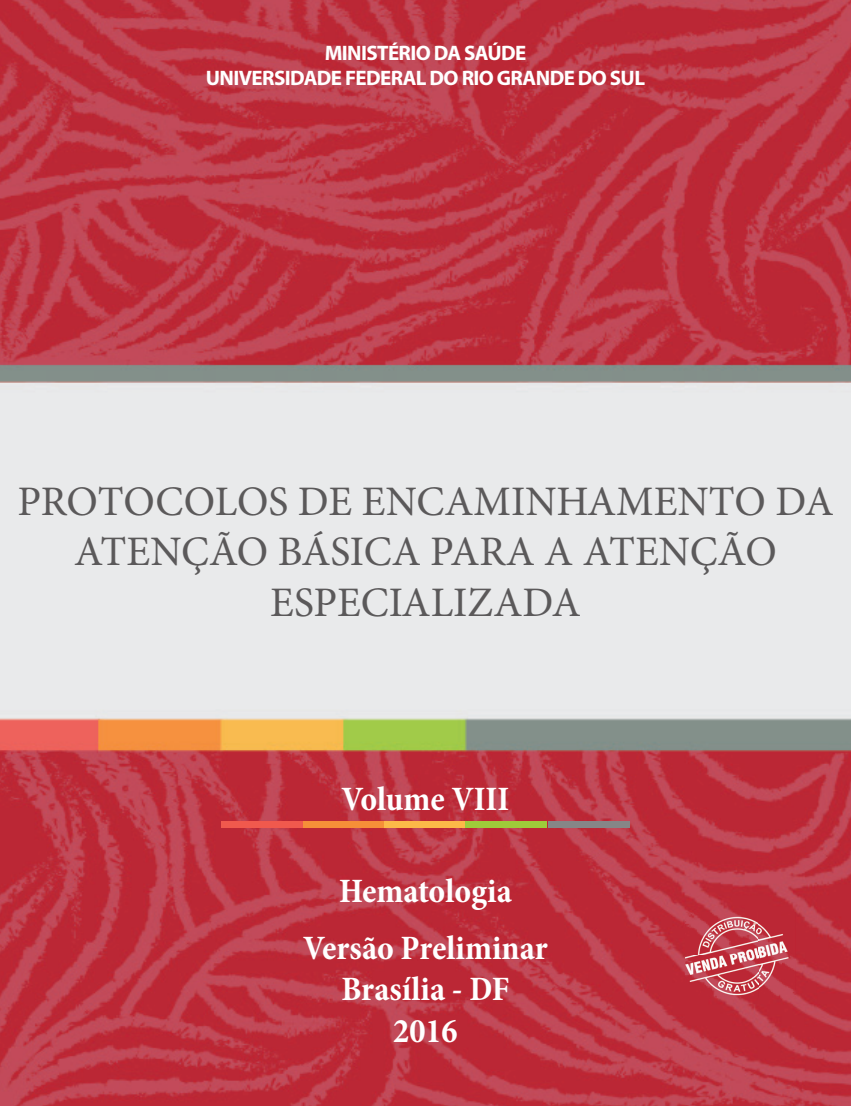
<style>
.page{position:relative;width:851px;height:1106px;background:#fff}
.page>*{position:absolute;margin:0;border:0;box-sizing:border-box;transform-origin:0 0}
.t1{font:42px/50.4px "Minion Pro";color:#5b595a;text-align:center}
.t2{font:700 condensed 34.5px/41.4px "Minion Pro";color:#fff;text-align:center}
.t3{font:700 21px/25.2px "Myriad Pro";letter-spacing:-.03em;color:#fff;text-align:center}
</style>
<div class="page">
<img style="left:0;top:0;width:850px;height:1106px">
<img style="left:685px;top:912px;width:110px;height:86px">
<div style="left:383px;top:821px;width:82px;height:6px;background:#fcb948"></div>
<div style="left:465px;top:821px;width:82px;height:6px;background:#9ecb3a"></div>
<div style="left:548px;top:821px;width:81px;height:6px;background:#868687"></div>
<div style="left:301px;top:821px;width:82px;height:6px;background:#f68f38"></div>
<div style="left:221px;top:821px;width:82px;height:6px;background:#f0594d"></div>
<p class="t3" style="left:206px;top:39px;width:440px">MINISTÉRIO DA SAÚDE<br>UNIVERSIDADE FEDERAL DO RIO GRANDE DO SUL</p>
<p class="t1" style="left:17px;top:476px;width:817px">PROTOCOLOS DE ENCAMINHAMENTO DA<br>ATENÇÃO BÁSICA PARA A ATENÇÃO<br>ESPECIALIZADA</p>
<p class="t2" style="left:341px;top:778px;width:169px">Volume VIII</p>
<p class="t2" style="left:339px;top:869px;width:174px">Hematologia</p>
<p class="t2" style="left:303px;top:927px;width:246px">Versão Preliminar<br>Brasília - DF<br>2016</p>
</div>
